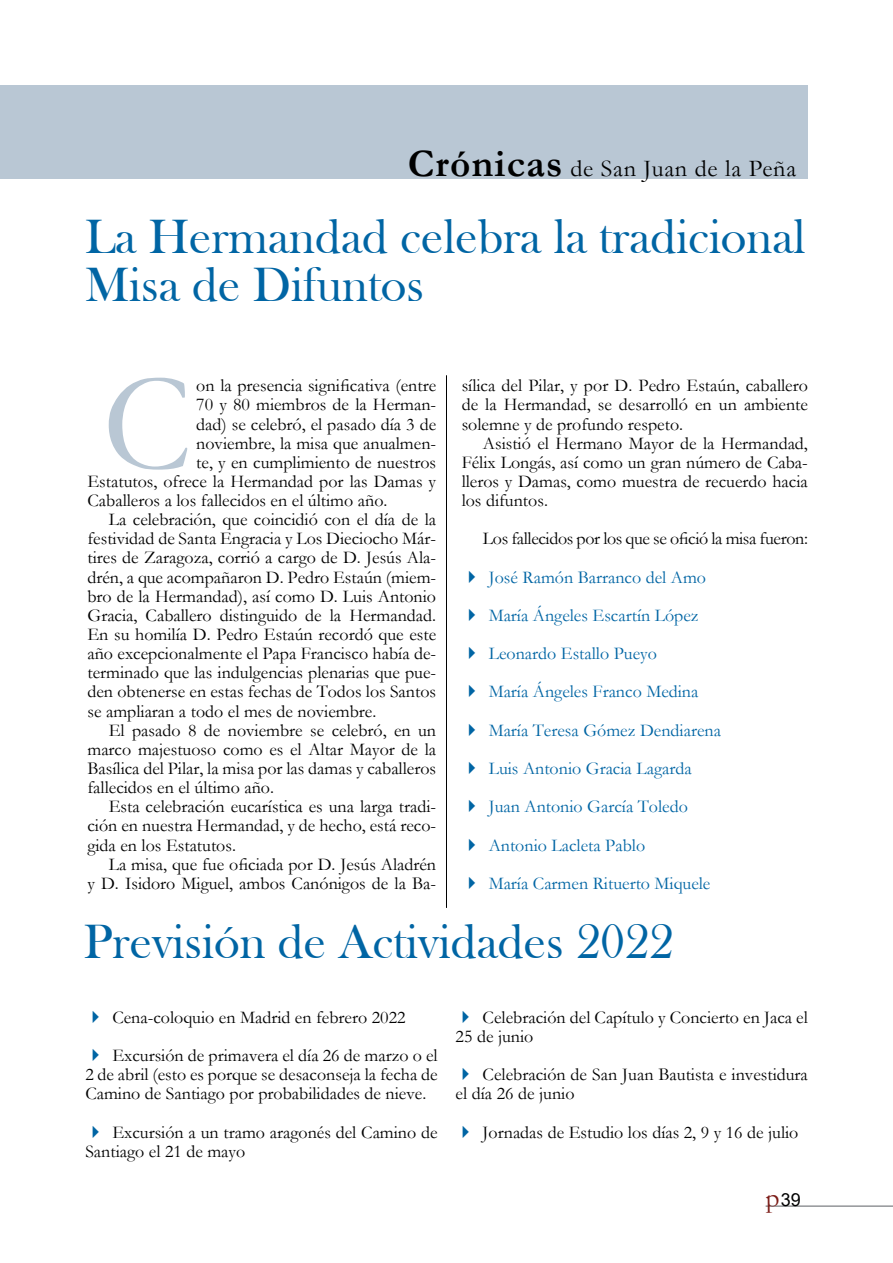
<style>
.page{position:relative;width:893px;height:1263px;background:#fff}
.page>*{position:absolute;margin:0;border:0;box-sizing:border-box;transform-origin:0 0}
.t1{font:140.7px "Garamond";color:#b9c7d4}
.t2{font:49.5px/48px "Bask Old Face";color:#0065a4}
.t3{font:24.15px "Garamond";letter-spacing:.03em;color:#000}
.t4{font:18px/19.2px "Garamond";color:#000}
.t5{font:18px/38.2px "Garamond";color:#0065a4}
.t6{font:18px "Garamond";letter-spacing:-.02em;color:#000}
.t7{font:18px "Arial";color:#000}
.s1{font-weight:700;font-size:39.15px}
.s2{font-family:"Garamond";font-size:27px;color:#7b1b16}
</style>
<div class="page">
<hr style="left:766px;top:1205px;width:127px;height:2px;background:#939598">
<div style="left:0;top:85px;width:808px;height:94px;background:#b9c7d4"></div>
<hr style="left:446px;top:375px;width:1px;height:533px;background:#000">
<h3 class="t3" style="left:408px;top:152px;width:390px"><span class="s1">Crónicas</span> de San Juan de la Peña</h3>
<h2 class="t2" style="left:85px;top:214px;width:722px">La Hermandad celebra la tradicional<br>Misa de Difuntos</h2>
<h1 class="t1" style="left:103px;top:329px;width:91px">C</h1>
<p class="t4" style="left:196px;top:375px;width:241px">on la presencia significativa (entre</p>
<p class="t4" style="left:462px;top:375px;width:348px;text-align:justify">sílica del Pilar, y por D. Pedro Estaún, caballero de la Hermandad, se desarrolló en un ambiente solemne y de profundo respeto.</p>
<p class="t4" style="left:462px;top:433px;width:348px;text-align:justify;text-indent:21px">Asistió el Hermano Mayor de la Hermandad, Félix Longás, así como un gran número de Caba&shy;lleros y Damas, como muestra de recuerdo hacia los difuntos.</p>
<p class="t6" style="left:483px;top:527px;width:326px">Los fallecidos por los que se ofició la misa fueron:</p>
<p class="t5" style="left:489px;top:557px;width:234px">José Ramón Barranco del Amo<br>María Ángeles Escartín López<br>Leonardo Estallo Pueyo<br>María Ángeles Franco Medina<br>María Teresa Gómez Dendiarena<br>Luis Antonio Gracia Lagarda<br>Juan Antonio García Toledo<br>Antonio Lacleta Pablo<br>María Carmen Rituerto Miquele</p>
<h2 class="t2" style="left:84px;top:918px;width:591px">Previsión de Actividades 2022</h2>
<p class="t4" style="left:196px;top:395px;width:241px">70 y 80 miembros de la Herman-</p>
<p class="t4" style="left:196px;top:414px;width:241px">dad) se celebró, el pasado día 3 de</p>
<p class="t4" style="left:196px;top:433px;width:241px">noviembre, la misa que anualmen-</p>
<p class="t4" style="left:196px;top:452px;width:241px">te, y en cumplimiento de nuestros</p>
<p class="t4" style="left:87px;top:471px;width:350px">Estatutos, ofrece la Hermandad por las Damas y</p>
<p class="t4" style="left:87px;top:490px;width:301px">Caballeros a los fallecidos en el último año.</p>
<p class="t4" style="left:109px;top:509px;width:329px">La celebración, que coincidió con el día de la</p>
<p class="t4" style="left:87px;top:529px;width:350px">festividad de Santa Engracia y Los Dieciocho Már-</p>
<p class="t4" style="left:87px;top:548px;width:350px">tires de Zaragoza, corrió a cargo de D. Jesús Ala-</p>
<p class="t4" style="left:87px;top:567px;width:350px">drén, a que acompañaron D. Pedro Estaún (miem-</p>
<p class="t4" style="left:87px;top:586px;width:350px">bro de la Hermandad), así como D. Luis Antonio</p>
<p class="t4" style="left:87px;top:605px;width:350px">Gracia, Caballero distinguido de la Hermandad.</p>
<p class="t4" style="left:87px;top:624px;width:350px">En su homilía D. Pedro Estaún recordó que este</p>
<p class="t4" style="left:87px;top:643px;width:350px">año excepcionalmente el Papa Francisco había de-</p>
<p class="t4" style="left:87px;top:662px;width:350px">terminado que las indulgencias plenarias que pue-</p>
<p class="t4" style="left:87px;top:682px;width:350px">den obtenerse en estas fechas de Todos los Santos</p>
<p class="t4" style="left:87px;top:701px;width:290px">se ampliaran a todo el mes de noviembre.</p>
<p class="t4" style="left:109px;top:720px;width:329px">El pasado 8 de noviembre se celebró, en un</p>
<p class="t4" style="left:87px;top:739px;width:350px">marco majestuoso como es el Altar Mayor de la</p>
<p class="t4" style="left:87px;top:758px;width:350px">Basílica del Pilar, la misa por las damas y caballeros</p>
<p class="t4" style="left:87px;top:777px;width:188px">fallecidos en el último año.</p>
<p class="t4" style="left:109px;top:796px;width:329px">Esta celebración eucarística es una larga tradi-</p>
<p class="t4" style="left:87px;top:816px;width:350px">ción en nuestra Hermandad, y de hecho, está reco-</p>
<p class="t4" style="left:87px;top:835px;width:150px">gida en los Estatutos.</p>
<p class="t4" style="left:109px;top:854px;width:329px">La misa, que fue oficiada por D. Jesús Aladrén</p>
<p class="t4" style="left:87px;top:873px;width:350px">y D. Isidoro Miguel, ambos Canónigos de la Ba-</p>
<p class="t4" style="left:112px;top:997px;width:327px;line-height:38.2px">Cena-coloquio en Madrid en febrero 2022<br>Excursión de primavera el día 26 de marzo o el</p>
<p class="t4" style="left:85px;top:1064px;width:354px">2 de abril (esto es porque se desaconseja la fecha de<br>Camino de Santiago por probabilidades de nieve.</p>
<p class="t4" style="left:85px;top:1122px;width:354px;text-indent:27px">Excursión a un tramo aragonés del Camino de<br>Santiago el 21 de mayo</p>
<p class="t4" style="left:456px;top:1007px;width:354px;text-indent:27px">Celebración del Capítulo y Concierto en Jaca el<br>25 de junio</p>
<p class="t4" style="left:456px;top:1064px;width:354px;text-indent:27px">Celebración de San Juan Bautista e investidura el día 26 de junio</p>
<p class="t4" style="left:483px;top:1122px;width:317px">Jornadas de Estudio los días 2, 9 y 16 de julio</p>
<p class="t7" style="left:766px;top:1187px;width:37px"><span class="s2">p</span>39</p>
</div>
